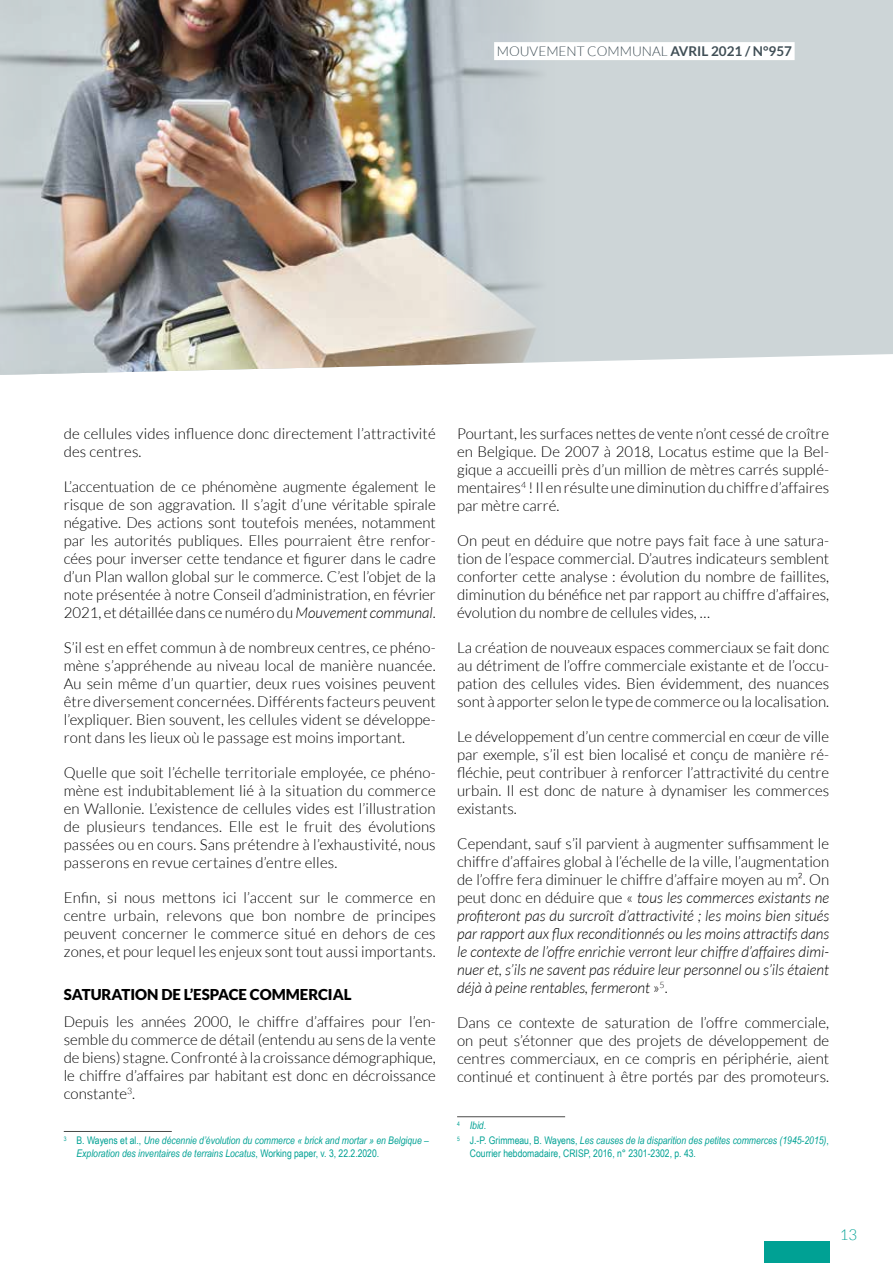
<style>
.page{position:relative;width:893px;height:1263px;background:#fff}
.page>*{position:absolute;margin:0;border:0;box-sizing:border-box;transform-origin:0 0}
.t1{font:300 15px/18px "Lato";color:#000;text-align:justify}
.t2{font:italic 300 15px/18px "Lato";color:#000;text-align:justify}
.t3{font:900 15px "Lato";color:#000}
.t4{font:300 15px "Lato";color:#00a194}
.t5{font:300 13.5px "Lato";color:#3f4e55}
.t6{font:italic 10.5px/12.6px "Arial Narrow";color:#00a194}
.t7{font:10.5px "Arial Narrow";color:#00a194}
.s1{font-weight:700}
.s2{font-style:italic}
.s3{font-style:normal}
</style>
<div class="page">
<div style="left:764px;top:1241px;width:65px;height:22px;background:#00a194"></div>
<div style="left:555px;top:0;width:338px;height:362px;background:#cdd5d7"></div>
<img style="left:0;top:0;width:555px;height:375px">
<hr style="left:64px;top:1131px;width:108px;height:1px;background:#4a4a49">
<hr style="left:457px;top:1116px;width:108px;height:1px;background:#4a4a49">
<div style="left:494px;top:42px;width:301px;height:18px;background:#fff"></div>
<p class="t5" style="left:497px;top:44px;width:297px">MOUVEMENT COMMUNAL <span class="s1">AVRIL 2021 / N°957</span></p>
<p class="t1" style="left:64px;top:424px;width:373px">de cellules vides influence donc directement l’attractivité des centres.</p>
<p class="t1" style="left:64px;top:477px;width:374px">L’accentuation de ce phénomène augmente également le risque de son aggravation. Il s’agit d’une véritable spirale négative. Des actions sont toutefois menées, notamment par les autorités publiques. Elles pourraient être renfor&shy;cées pour inverser cette tendance et figurer dans le cadre d’un Plan wallon global sur le commerce. C’est l’objet de la note présentée à notre Conseil d’administration, en février 2021, et détaillée dans ce numéro du <span class="s2">Mouvement communal</span>.</p>
<p class="t1" style="left:64px;top:638px;width:374px">S’il est en effet commun à de nombreux centres, ce phéno&shy;mène s’appréhende au niveau local de manière nuancée.<br>Au sein même d’un quartier, deux rues voisines peuvent être diversement concernées. Différents facteurs peuvent l’expliquer. Bien souvent, les cellules vident se développe&shy;ront dans les lieux où le passage est moins important.</p>
<p class="t1" style="left:64px;top:763px;width:373px">Quelle que soit l’échelle territoriale employée, ce phéno&shy;mène est indubitablement lié à la situation du commerce en Wallonie. L’existence de cellules vides est l’illustration de plusieurs tendances. Elle est le fruit des évolutions passées ou en cours. Sans prétendre à l’exhaustivité, nous passerons en revue certaines d’entre elles.</p>
<p class="t1" style="left:64px;top:888px;width:374px">Enfin, si nous mettons ici l’accent sur le commerce en centre urbain, relevons que bon nombre de principes peuvent concerner le commerce situé en dehors de ces zones, et pour lequel les enjeux sont tout aussi importants.</p>
<p class="t3" style="left:64px;top:986px;width:289px">SATURATION DE L’ESPACE COMMERCIAL</p>
<p class="t1" style="left:64px;top:1012px;width:374px">Depuis les années 2000, le chiffre d’affaires pour l’en&shy;semble du commerce de détail (entendu au sens de la vente de biens) stagne. Confronté à la croissance démographique, le chiffre d’affaires par habitant est donc en décroissance constante<sup>3</sup>.</p>
<p class="t6" style="left:77px;top:1134px;width:354px;text-indent:-13px"><sup>3</sup> <span class="s3">B. Wayens et al.,</span> Une décennie d’évolution du commerce « brick and mortar » en Belgique –<br>Exploration des inventaires de terrains Locatus<span class="s3">, Working paper, v. 3, 22.2.2020.</span></p>
<p class="t1" style="left:457px;top:424px;width:374px">Pourtant, les surfaces nettes de vente n’ont cessé de croître en Belgique. De 2007 à 2018, Locatus estime que la Bel&shy;gique a accueilli près d’un million de mètres carrés supplé&shy;mentaires<sup>4</sup> ! Il en résulte une diminution du chiffre d’affaires par mètre carré.</p>
<p class="t1" style="left:457px;top:531px;width:374px">On peut en déduire que notre pays fait face à une satura&shy;tion de l’espace commercial. D’autres indicateurs semblent conforter cette analyse : évolution du nombre de faillites, diminution du bénéfice net par rapport au chiffre d’affaires, évolution du nombre de cellules vides, …</p>
<p class="t1" style="left:457px;top:638px;width:374px">La création de nouveaux espaces commerciaux se fait donc au détriment de l’offre commerciale existante et de l’occu&shy;pation des cellules vides. Bien évidemment, des nuances sont à apporter selon le type de commerce ou la localisation.</p>
<p class="t1" style="left:457px;top:727px;width:374px">Le développement d’un centre commercial en cœur de ville par exemple, s’il est bien localisé et conçu de manière ré&shy;fléchie, peut contribuer à renforcer l’attractivité du centre urbain. Il est donc de nature à dynamiser les commerces existants.</p>
<p class="t2" style="left:457px;top:835px;width:374px"><span class="s3">Cependant, sauf s’il parvient à augmenter suffisamment le chiffre d’affaires global à l’échelle de la ville, l’augmentation de l’offre fera diminuer le chiffre d’affaire moyen au m². On peut donc en déduire que «</span> tous les commerces existants ne profiteront pas du surcroît d’attractivité ; les moins bien situés par rapport aux flux reconditionnés ou les moins attractifs dans le contexte de l’offre enrichie verront leur chiffre d’affaires dimi&shy;nuer et, s’ils ne savent pas réduire leur personnel ou s’ils étaient déjà à peine rentables, fermeront <span class="s3">»</span><sup>5</sup><span class="s3">.</span></p>
<p class="t1" style="left:457px;top:1013px;width:374px">Dans ce contexte de saturation de l’offre commerciale, on peut s’étonner que des projets de développement de centres commerciaux, en ce compris en périphérie, aient continué et continuent à être portés par des promoteurs.</p>
<p class="t6" style="left:457px;top:1118px;width:373px;line-height:14.7px"><sup>4</sup> Ibid<span class="s3">.<br></span><sup>5</sup> <span class="s3">J.-P. Grimmeau, B. Wayens,</span> Les causes de la disparition des petites commerces (1945-2015)<span class="s3">,</span></p>
<p class="t7" style="left:470px;top:1145px;width:228px">Courrier hebdomadaire, CRISP, 2016, n° 2301-2302, p. 43.</p>
<p class="t4" style="left:840px;top:1227px;width:19px">13</p>
</div>
